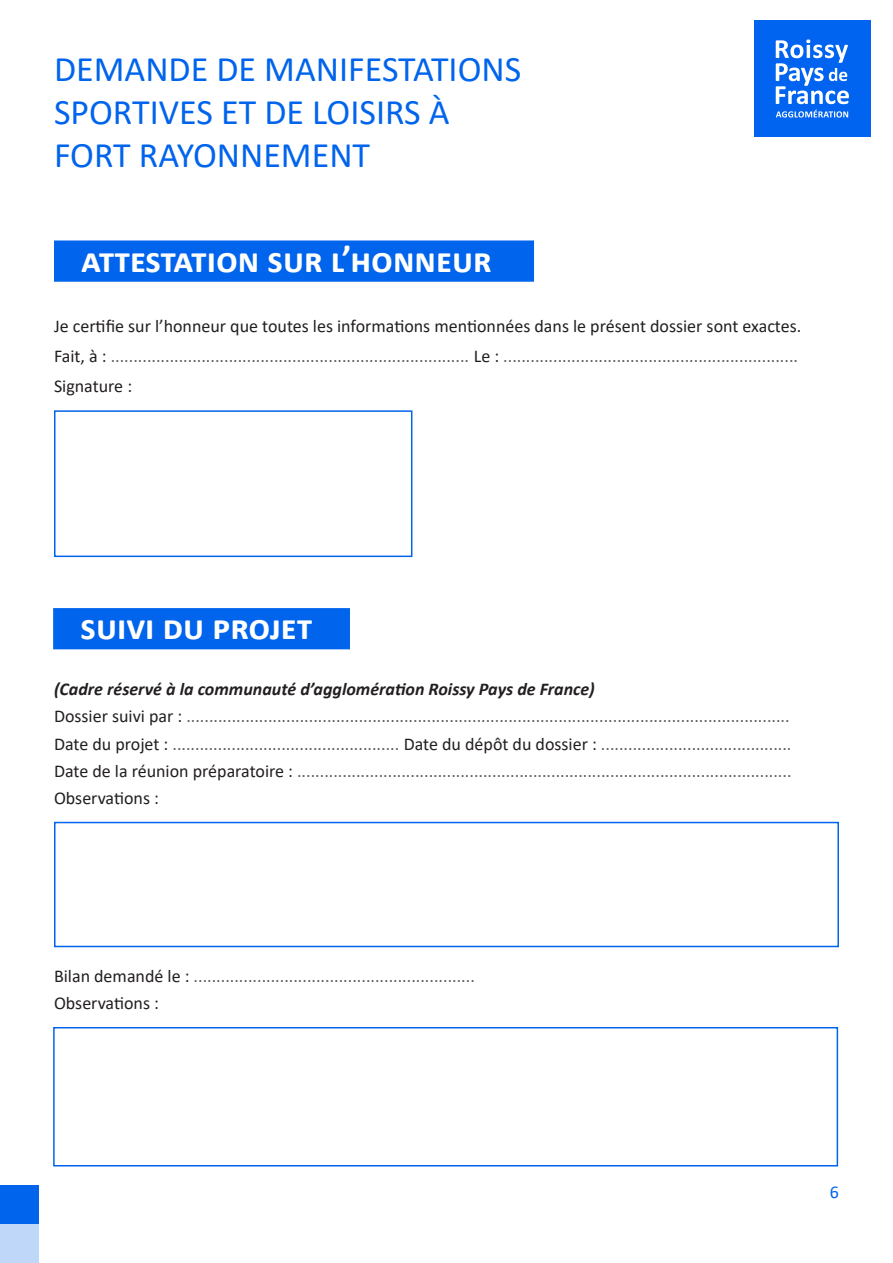
<style>
.page{position:relative;width:893px;height:1263px;background:#fff}
.page>*{position:absolute;margin:0;border:0;box-sizing:border-box;transform-origin:0 0}
.t1{font:36px/43.2px "Calibri";color:#0064ec}
.t2{font:700 36px "Calibri";color:#fff}
.t3{font:18px/27px "Calibri";color:#5a5a5a}
.t4{font:18px "Calibri";color:#0064ec}
.s1{color:#231f20}
.s2{font-weight:700;font-style:italic;color:#231f20}
</style>
<div class="page">
<div style="left:754px;top:20px;width:117px;height:117px;background:#0064f0"></div>
<svg style="left:776px;top:40px;width:73px;height:64px"></svg>
<svg style="left:776px;top:110px;width:72px;height:8px"></svg>
<div style="left:54px;top:410px;width:358px;height:147px;border:2px solid #0064ec"></div>
<div style="left:53px;top:608px;width:297px;height:41px;background:#0064ec;border:2px solid #0064ec"></div>
<div style="left:54px;top:822px;width:785px;height:125px;border:2px solid #0064ec"></div>
<div style="left:53px;top:1027px;width:785px;height:139px;border:2px solid #0064ec"></div>
<div style="left:54px;top:240px;width:480px;height:42px;background:#0064ec;border:2px solid #0064ec"></div>
<div style="left:0;top:1224px;width:39px;height:39px;background:#bfd8fa"></div>
<div style="left:0;top:1184px;width:39px;height:39px;background:#0064ec"></div>
<h1 class="t1" style="left:54px;top:47px;width:469px">DEMANDE DE MANIFESTATIONS<br>SPORTIVES ET DE LOISIRS À<br>FORT RAYONNEMENT</h1>
<h1 class="t2" style="left:81px;top:234px;width:412px">ATTESTATION SUR L’HONNEUR</h1>
<p class="t3" style="left:54px;top:311px;width:749px;line-height:30px"><span class="s1">Je certifie sur l’honneur que toutes les informations mentionnées dans le présent dossier sont exactes.<br>Fait, à :</span> ............................................................................... <span class="s1">Le :</span> .................................................................<br><span class="s1">Signature :</span></p>
<h1 class="t2" style="left:81px;top:602px;width:233px">SUIVI DU PROJET</h1>
<p class="t3" style="left:54px;top:675px;width:739px"><span class="s2">(Cadre réservé à la communauté d’agglomération Roissy Pays de France)<br></span><span class="s1">Dossier suivi par :</span> .....................................................................................................................................<br><span class="s1">Date du projet :</span> .................................................. <span class="s1">Date du dépôt du dossier :</span> ..........................................<br><span class="s1">Date de la réunion préparatoire :</span> .............................................................................................................<br><span class="s1">Observations :</span></p>
<p class="t3" style="left:54px;top:962px;width:422px"><span class="s1">Bilan demandé le :</span> ..............................................................<br><span class="s1">Observations :</span></p>
<p class="t4" style="left:830px;top:1180px;width:11px">6</p>
</div>
